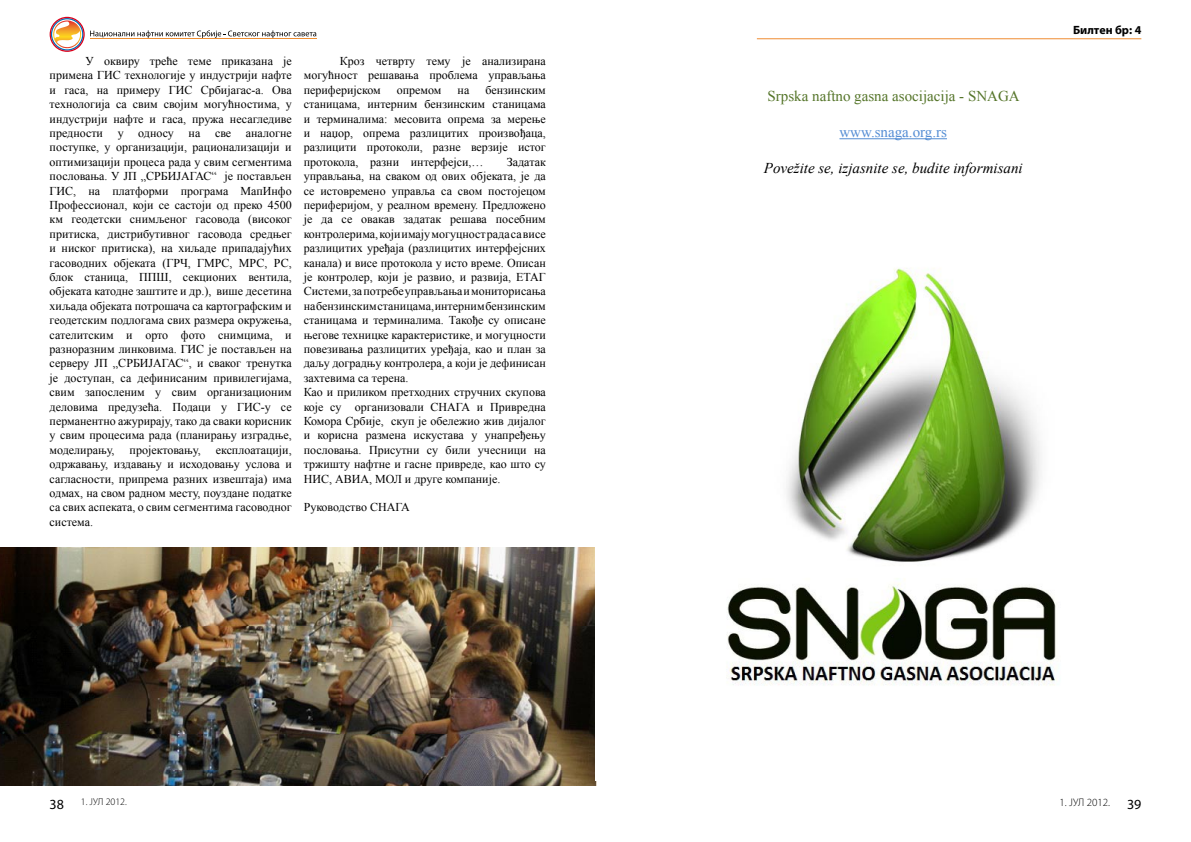
<style>
.page{position:relative;width:1191px;height:842px;background:#fff}
.page>*{position:absolute;margin:0;border:0;box-sizing:border-box;transform-origin:0 0}
.t1{font:italic 15px "Times New Roman";color:#000}
.t2{font:15px "Times New Roman";color:#55752a}
.t3{font:15px "Times New Roman";color:#548dd4}
.t4{font:14px "Myriad Pro";color:#000}
.t5{font:12px/14.4px "Times New Roman";color:#000;text-align:justify}
.t6{font:700 12px "Myriad Pro";color:#000}
.t7{font:300 11px "Myriad Pro";color:#000}
.t8{font:300 10px "Myriad Pro";color:#000}
.s1{font-weight:400;font-size:14px}
</style>
<div class="page">
<svg style="left:50px;top:17px;width:266px;height:35px"></svg>
<hr style="left:90px;top:39px;width:227px;height:1px;background:#ef8d30">
<hr style="left:757px;top:39px;width:384px;height:1px;background:#ef8c31">
<img style="left:0;top:548px;width:597px;height:237px">
<img style="left:595px;top:268px;width:462px;height:512px">
<hr style="left:839px;top:138px;width:108px;height:1px;background:#548dd4">
<p class="t5" style="left:50px;top:54px;width:244px;text-indent:36px">У оквиру треће теме приказана је примена ГИС технологије у индустрији нафте и гаса, на примеру ГИС Србијагас-а. Ова технологија са свим својим могућностима, у индустрији нафте и гаса, пружа несагледиве предности у односу на све аналогне поступке, у организацији, рационализацији и оптимизацији процеса рада у свим сегментима пословања. У ЈП „СРБИЈАГАС“ је постављен ГИС, на платформи програма МапИнфо Профессионал, који се састоји од преко 4500 км геодетски снимљеног гасовода (високог притиска, дистрибутивног гасовода средњег и ниског притиска), на хиљаде припадајућих гасоводних објеката (ГРЧ, ГМРС, МРС, РС, блок станица, ППШ, секционих вентила, објеката катодне заштите и др.), више десетина хиљада објеката потрошача са картографским и геодетским подлогама свих размера окружења, сателитским и орто фото снимцима, и разноразним линковима. ГИС је постављен на серверу ЈП „СРБИЈАГАС“, и сваког тренутка је доступан, са дефинисаним привилегијама, свим запосленим у свим организационим деловима предузећа. Подаци у ГИС-у се перманентно ажурирају, тако да сваки корисник у свим процесима рада (планирању изградње, моделирању,</p>
<p class="t5" style="left:50px;top:442px;width:244px;text-indent:166px">експлоатацији, одржавању, издавању и исходовању услова и сагласности, припрема разних извештаја) има одмах, на свом радном месту, поуздане податке са свих аспеката, о свим сегментима гасоводног система.</p>
<p class="t5" style="left:130px;top:442px;width:73px">пројектовању,</p>
<p class="t5" style="left:304px;top:54px;width:244px;text-indent:36px">Кроз четврту тему је анализирана могућност решавања проблема управљања периферијском</p>
<p class="t5" style="left:304px;top:82px;width:244px;text-indent:182px">бензинским станицама, интерним бензинским станицама и терминалима: месовита опрема за мерење и наџор, опрема разлицитих произвођаца, разлицити протоколи, разне верзије истог протокола, разни интерфејси,…</p>
<p class="t5" style="left:397px;top:82px;width:46px">опремом</p>
<p class="t5" style="left:457px;top:82px;width:13px">на</p>
<p class="t5" style="left:304px;top:154px;width:244px;text-align:left;text-indent:203px">Задатак управљања, на сваком од ових објеката, је да се истовремено управља са свом постојецом периферијом, у реалном времену. Предложено је да се овакав задатак решава посебним контролерима, који имају могуцност рада са висе разлицитих уређаја (разлицитих интерфејсних канала) и висе протокола у исто време. Описан је контролер, који је развио, и развија, ЕТАГ Системи, за потребе управљања и мониторисања на бензинским станицама, интерним бензинским станицама и терминалима. Такође су описане његове техницке карактеристике, и могуцности повезивања разлицитих уређаја, као и план за даљу доградњу контролера, а који је дефинисан захтевима са терена.<br>Као и приликом претходних стручних скупова које су организовали СНАГА и Привредна Комора Србије, скуп је обележио жив дијалог и корисна размена искустава у унапређењу пословања. Присутни су били учесници на тржишту нафтне и гасне привреде, као што су НИС, АВИА, МОЛ и друге компаније.</p>
<p class="t5" style="left:304px;top:500px;width:108px">Руководство СНАГА</p>
<p class="t4" style="left:50px;top:795px;width:8px">38</p>
<p class="t8" style="left:81px;top:796px;width:48px">1. ЈУЛ 2012.</p>
<p class="t2" style="left:767px;top:86px;width:254px">Srpska naftno gasna asocijacija - SNAGA</p>
<p class="t3" style="left:839px;top:122px;width:109px">www.snaga.org.rs</p>
<p class="t1" style="left:764px;top:158px;width:260px">Povežite se, izjasnite se, budite informisani</p>
<p class="t6" style="left:1073px;top:22px;width:70px">Билтен бр: 4</p>
<p class="t7" style="left:1059px;top:796px;width:76px">1. ЈУЛ 2012. <span class="s1">39</span></p>
</div>
